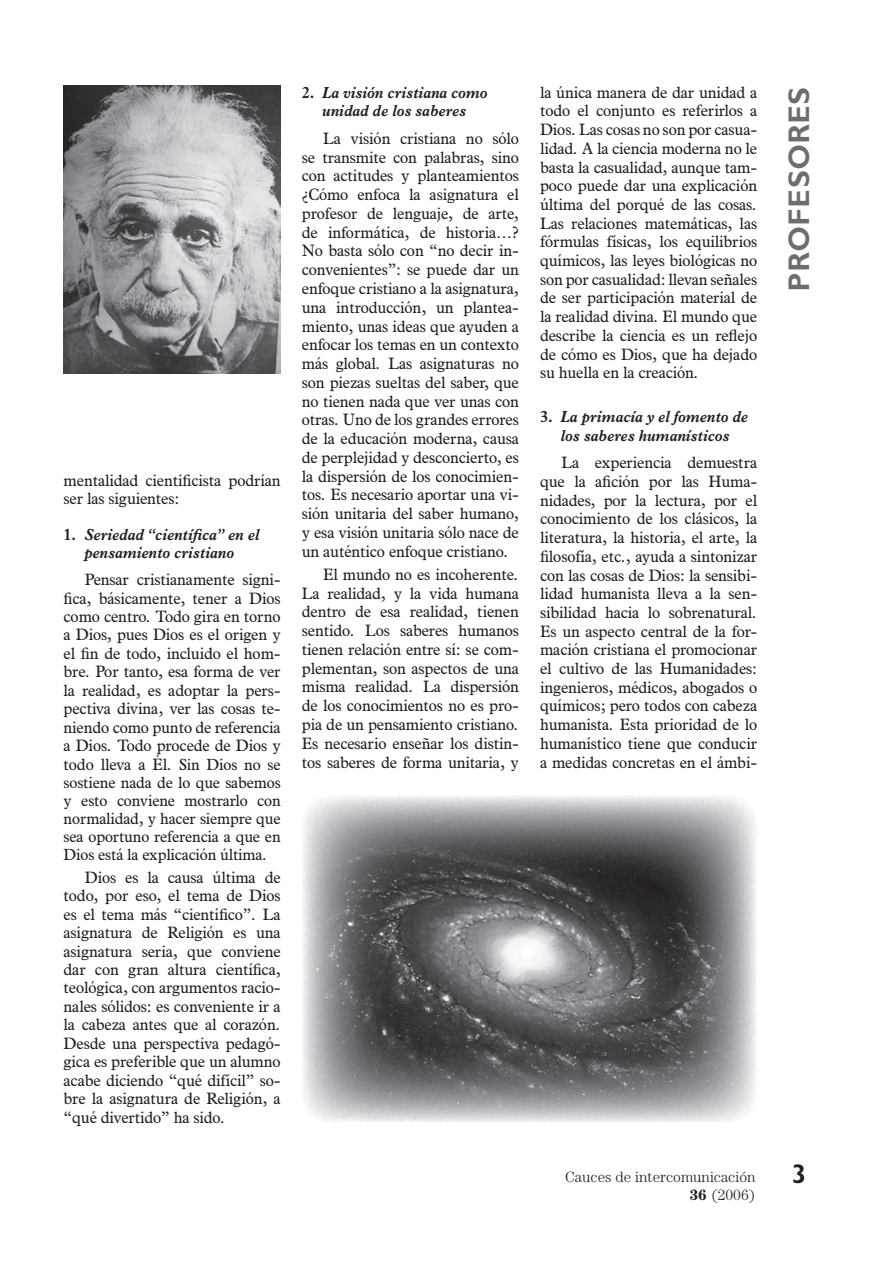
<style>
.page{position:relative;width:893px;height:1263px;background:#fff}
.page>*{position:absolute;margin:0;border:0;box-sizing:border-box;transform-origin:0 0}
.t1{font:700 30px "Gill Bega";color:#6c6d70}
.t2{font:700 27px "Gill Bega";color:#231f20}
.t3{font:16.05px/18.8px "News Plantin";color:#231f20;text-align:justify}
.t4{font:italic 700 16.05px/18.8px "News Plantin";color:#231f20;text-align:center}
.t5{font:15.75px/18.1px "News Plantin";color:#231f20;text-align:justify}
.t6{font:300 15px/18px "Century";color:#231f20;text-align:right}
.s1{font-style:normal}
.s2{font-size:15.75px}
.s3{font-weight:700}
</style>
<div class="page">
<img style="left:64px;top:85px;width:216px;height:289px">
<img style="left:302px;top:795px;width:455px;height:328px;border-radius:30px">
<p class="t3" style="left:64px;top:472px;width:218px">mentalidad cientificista podrían ser las siguientes:</p>
<p class="t4" style="left:64px;top:526px;width:197px"><span class="s1">1.</span> Seriedad “científica” en el pensamiento cristiano</p>
<p class="t3" style="left:64px;top:572px;width:218px;text-indent:21px">Pensar cristianamente signi&shy;fica, básicamente, tener a Dios como centro. Todo gira en torno a Dios, pues Dios es el origen y el fin de todo, incluido el hom&shy;bre. Por tanto, esa forma de ver la realidad, es adoptar la pers&shy;pectiva divina, ver las cosas te&shy;niendo como punto de referencia a Dios. Todo procede de Dios y todo lleva a Él. <span class="s2">Sin Dios no se</span></p>
<p class="t5" style="left:64px;top:774px;width:218px">sostiene nada de lo que sabemos y esto conviene mostrarlo con normalidad, y hacer siempre que sea oportuno referencia a que en Dios está la explicación última.</p>
<p class="t3" style="left:64px;top:869px;width:218px;text-indent:21px">Dios es la causa última de todo, por eso, el tema de Dios es el tema más “científico”. La asignatura de Religión es una asignatura seria, que conviene dar con gran altura científica, teológica, con argumentos racio&shy;nales sólidos: es conveniente ir a la cabeza antes que al corazón.<br>Desde una perspectiva pedagó&shy;gica es preferible que un alumno acabe diciendo “qué difícil” so&shy;bre la asignatura de Religión, a “qué divertido” ha sido.</p>
<p class="t4" style="left:302px;top:84px;width:187px"><span class="s1">2.</span> La visión cristiana como unidad de los saberes</p>
<p class="t3" style="left:302px;top:130px;width:218px;text-indent:21px">La visión cristiana no sólo se transmite con palabras, sino con actitudes y planteamientos ¿Cómo enfoca la asignatura el profesor de lenguaje, de arte, de informática, de historia…?<br>No basta sólo con “no decir in&shy;convenientes”: se puede dar un enfoque cristiano a la asignatura, una introducción, un plantea&shy;miento, unas ideas que ayuden a enfocar los temas en un contexto más global. Las asignaturas no son piezas sueltas del saber, que no tienen nada que ver unas con otras. Uno de los grandes errores de la educación moderna, causa de perplejidad y desconcierto, es la dispersión de los conocimien&shy;tos. Es necesario aportar una vi&shy;sión unitaria del saber humano, y esa visión unitaria sólo nace de un auténtico enfoque cristiano.</p>
<p class="t3" style="left:302px;top:566px;width:218px;text-indent:21px">El mundo no es incoherente.<br>La realidad, y la vida humana dentro de esa realidad, tienen sentido. Los saberes humanos tienen relación entre sí: se com&shy;plementan, son aspectos de una misma realidad. La dispersión de los conocimientos no es pro&shy;pia de un pensamiento cristiano.<br>Es necesario enseñar los distin&shy;tos saberes de forma unitaria, y</p>
<p class="t3" style="left:540px;top:84px;width:218px">la única manera de dar unidad a todo el conjunto es referirlos a Dios. Las cosas no son por casua&shy;lidad. A la ciencia moderna no le basta la casualidad, aunque tam&shy;poco puede dar una explicación última del porqué de las cosas.<br>Las relaciones matemáticas, las fórmulas físicas, los equilibrios químicos, las leyes biológicas no son por casualidad: llevan señales de ser participación material de la realidad divina. El mundo que describe la ciencia es un reflejo de cómo es Dios, que ha dejado su huella en la creación.</p>
<p class="t4" style="left:540px;top:409px;width:209px"><span class="s1">3.</span> La primacía y el fomento de los saberes humanísticos</p>
<p class="t3" style="left:540px;top:455px;width:218px;text-indent:21px">La experiencia demuestra que la afición por las Huma&shy;nidades, por la lectura, por el conocimiento de los clásicos, la literatura, la historia, el arte, la filosofía, etc., ayuda a sintonizar con las cosas de Dios: la sensibi&shy;lidad humanista lleva a la sen&shy;sibilidad hacia lo sobrenatural.<br>Es un aspecto central de la for&shy;mación cristiana el promocionar el cultivo de las Humanidades: ingenieros, médicos, abogados o químicos; pero todos con cabeza humanista. Esta prioridad de lo humanístico tiene que conducir a medidas concretas en el ámbi-</p>
<h1 class="t1" style="left:787px;top:292px;width:207px;rotate:-90deg">PROFESORES</h1>
<p class="t6" style="left:565px;top:1169px;width:192px">Cauces de intercomunicación<br><span class="s3">36</span> (2006)</p>
<h2 class="t2" style="left:791px;top:1163px;width:16px">3</h2>
</div>
